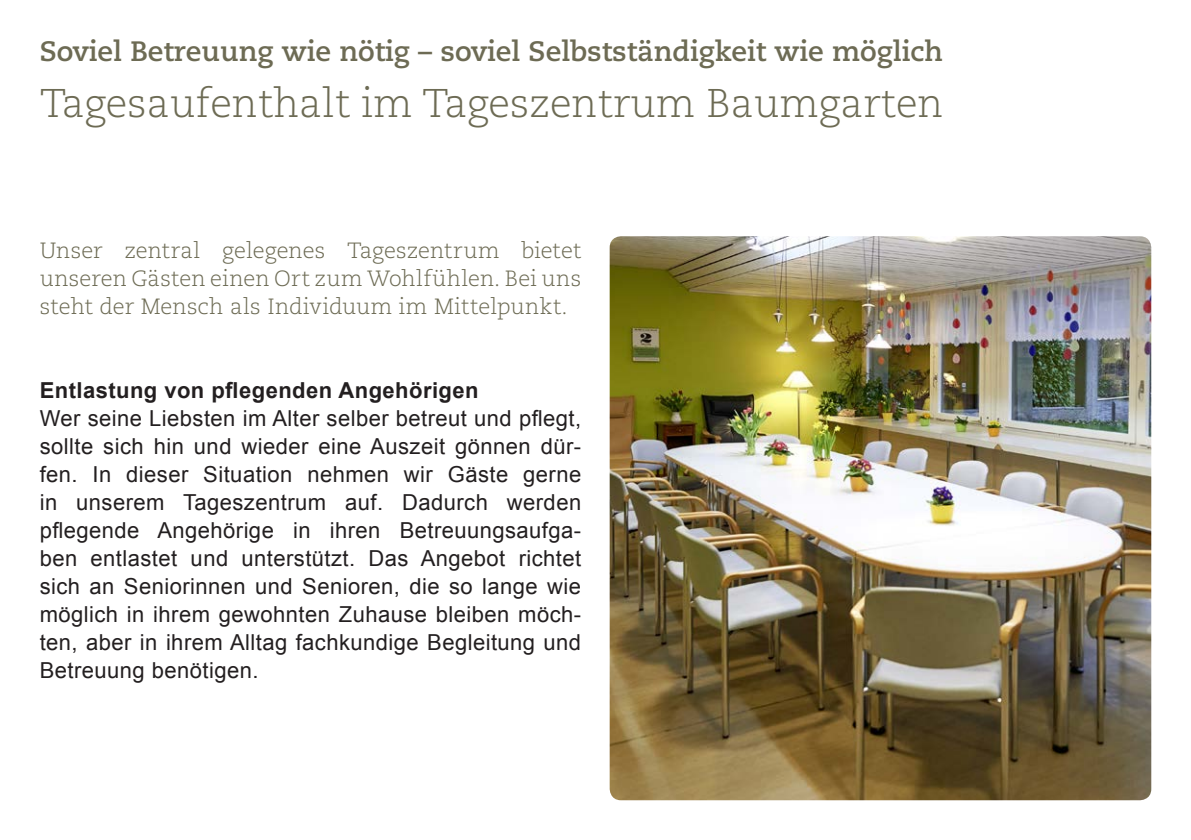
<style>
.page{position:relative;width:1191px;height:840px;background:#fff}
.page>*{position:absolute;margin:0;border:0;box-sizing:border-box;transform-origin:0 0}
.t1{font:300 40px "Caecilia LT Std";color:#6d6b54}
.t2{font:700 28px "Caecilia LT Std";color:#6d6b54}
.t3{font:22px/28px "Arial";letter-spacing:.02em;color:#231f20;text-align:justify}
.t4{font:300 22px/28px "Caecilia LT Std";letter-spacing:.01em;color:#6d6b54;text-align:justify}
.t5{font:700 22px "Arial";letter-spacing:.02em;color:#231f20}
</style>
<div class="page">
<img style="left:609px;top:236px;width:542px;height:563px">
<p class="t2" style="left:40px;top:35px;width:904px">Soviel Betreuung wie nötig – soviel Selbstständigkeit wie möglich</p>
<h1 class="t1" style="left:40px;top:81px;width:905px">Tagesaufenthalt im Tageszentrum Baumgarten</h1>
<p class="t4" style="left:40px;top:236px;width:543px">Unser zentral gelegenes Tageszentrum bietet unseren Gästen einen Ort zum Wohlfühlen. Bei uns steht der Mensch als Individuum im Mittelpunkt.</p>
<p class="t5" style="left:40px;top:375px;width:440px">Entlastung von pflegenden Angehörigen</p>
<p class="t3" style="left:40px;top:404px;width:543px">Wer seine Liebsten im Alter selber betreut und pflegt, sollte sich hin und wieder eine Auszeit gönnen dür&shy;fen. In dieser Situation nehmen wir Gäste gerne in unserem Tageszentrum auf. Dadurch werden pflegende Angehörige in ihren Betreuungsaufga&shy;ben entlastet und unterstützt. Das Angebot richtet sich an Seniorinnen und Senioren, die so lange wie möglich in ihrem gewohnten Zuhause bleiben möch&shy;ten, aber in ihrem Alltag fachkundige Begleitung und Betreuung benötigen.</p>
</div>
